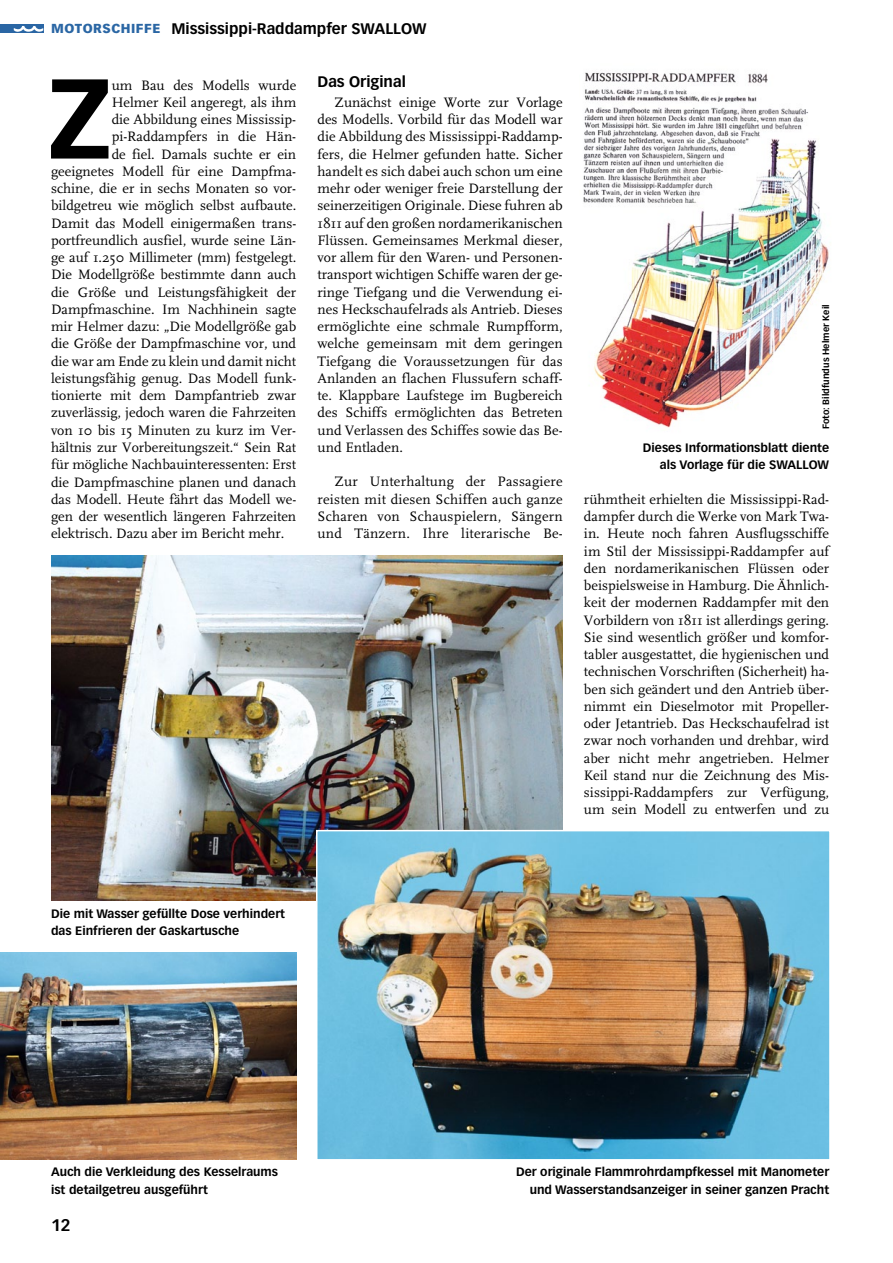
<style>
.page{position:relative;width:893px;height:1263px;background:#fff}
.page>*{position:absolute;margin:0;border:0;box-sizing:border-box;transform-origin:0 0}
.t1{font:700 111.15px "Vectora LT Std";color:#000}
.t2{font:700 16.5px "Vectora LT Std";color:#000}
.t3{font:700 15px "Vectora LT Std";color:#000}
.t4{font:14.25px/17.2px "FF Scala";color:#000;text-align:justify}
.t5{font:700 12px/17.2px "Vectora LT Std";color:#000}
.t6{font:700 9px "Vectora LT Std";color:#000}
.s1{font-weight:900;font-size:12.75px;color:#2a66a4}
</style>
<div class="page">
<div style="left:0;top:24px;width:43px;height:9px;background:#2a66a4"></div>
<svg style="left:14px;top:26px;width:29px;height:6px"></svg>
<img style="left:583px;top:72px;width:246px;height:356px">
<img style="left:51px;top:555px;width:512px;height:345px">
<img style="left:0;top:952px;width:296px;height:207px">
<img style="left:315px;top:829px;width:515px;height:331px">
<p class="t3" style="left:51px;top:19px;width:377px"><span class="s1">MOTORSCHIFFE</span> Mississippi-Raddampfer SWALLOW</p>
<p class="t1" style="left:48px;top:52px;width:65px">Z</p>
<p class="t4" style="left:112px;top:77px;width:186px">um Bau des Modells wurde</p>
<p class="t4" style="left:112px;top:94px;width:186px">Helmer Keil angeregt, als ihm</p>
<p class="t4" style="left:112px;top:111px;width:186px">die Abbildung eines Mississip-</p>
<p class="t4" style="left:112px;top:128px;width:186px">pi-Raddampfers in die Hän-</p>
<p class="t4" style="left:112px;top:146px;width:186px">de fiel. Damals suchte er ein</p>
<p class="t4" style="left:51px;top:163px;width:247px">geeignetes Modell für eine Dampfma-</p>
<p class="t4" style="left:51px;top:180px;width:247px">schine, die er in sechs Monaten so vor-</p>
<p class="t4" style="left:51px;top:197px;width:247px">bildgetreu wie möglich selbst aufbaute.</p>
<p class="t4" style="left:51px;top:215px;width:247px">Damit das Modell einigermaßen trans-</p>
<p class="t4" style="left:51px;top:232px;width:247px">portfreundlich ausfiel, wurde seine Län-</p>
<p class="t4" style="left:51px;top:249px;width:247px">ge auf 1.250 Millimeter (mm) festgelegt.</p>
<p class="t4" style="left:51px;top:266px;width:247px">Die Modellgröße bestimmte dann auch</p>
<p class="t4" style="left:51px;top:284px;width:247px">die Größe und Leistungsfähigkeit der</p>
<p class="t4" style="left:51px;top:301px;width:247px">Dampfmaschine. Im Nachhinein sagte</p>
<p class="t4" style="left:51px;top:318px;width:247px">mir Helmer dazu: „Die Modellgröße gab</p>
<p class="t4" style="left:51px;top:335px;width:247px">die Größe der Dampfmaschine vor, und</p>
<p class="t4" style="left:51px;top:353px;width:247px">die war am Ende zu klein und damit nicht</p>
<p class="t4" style="left:51px;top:370px;width:247px">leistungsfähig genug. Das Modell funk-</p>
<p class="t4" style="left:51px;top:387px;width:247px">tionierte mit dem Dampfantrieb zwar</p>
<p class="t4" style="left:51px;top:404px;width:247px">zuverlässig, jedoch waren die Fahrzeiten</p>
<p class="t4" style="left:51px;top:422px;width:247px">von 10 bis 15 Minuten zu kurz im Ver-</p>
<p class="t4" style="left:51px;top:439px;width:247px">hältnis zur Vorbereitungszeit.“ Sein Rat</p>
<p class="t4" style="left:51px;top:456px;width:247px">für mögliche Nachbauinteressenten: Erst</p>
<p class="t4" style="left:51px;top:473px;width:247px">die Dampfmaschine planen und danach</p>
<p class="t4" style="left:51px;top:491px;width:247px">das Modell. Heute fährt das Modell we-</p>
<p class="t4" style="left:51px;top:508px;width:247px">gen der wesentlich längeren Fahrzeiten</p>
<p class="t4" style="left:51px;top:525px;width:235px">elektrisch. Dazu aber im Bericht mehr.</p>
<p class="t3" style="left:317px;top:73px;width:90px">Das Original</p>
<p class="t4" style="left:317px;top:94px;width:247px;text-indent:17px">Zunächst einige Worte zur Vorlage des Modells. Vorbild für das Modell war die Abbildung des Mississippi-Raddamp&shy;fers, die Helmer gefunden hatte. Sicher handelt es sich dabei auch schon um eine mehr oder weniger freie Darstellung der seinerzeitigen Originale. Diese fuhren ab 1811 auf den großen nordamerikanischen Flüssen. Gemeinsames Merkmal dieser, vor allem für den Waren- und Personen&shy;transport wichtigen Schiffe waren der ge&shy;ringe Tiefgang und die Verwendung ei&shy;nes Heckschaufelrads als Antrieb. Dieses ermöglichte eine schmale Rumpfform, welche gemeinsam mit dem geringen Tiefgang die Voraussetzungen für das Anlanden an flachen Flussufern schaff&shy;te. Klappbare Laufstege im Bugbereich des Schiffs ermöglichten das Betreten und Verlassen des Schiffes sowie das Be&shy;und Entladen.</p>
<p class="t4" style="left:317px;top:473px;width:247px;text-indent:17px">Zur Unterhaltung der Passagiere reisten mit diesen Schiffen auch ganze Scharen von Schauspielern, Sängern und Tänzern. Ihre literarische Be-</p>
<p class="t6" style="left:820px;top:429px;width:127px;rotate:-90deg">Foto: Bildfundus Helmer Keil</p>
<p class="t5" style="left:643px;top:439px;width:188px;text-align:right">Dieses Informationsblatt diente als Vorlage für die SWALLOW</p>
<p class="t4" style="left:584px;top:491px;width:247px">rühmtheit erhielten die Mississippi-Rad&shy;dampfer durch die Werke von Mark Twa&shy;in. Heute noch fahren Ausflugsschiffe im Stil der Mississippi-Raddampfer auf den nordamerikanischen Flüssen oder beispielsweise in Hamburg. Die Ähnlich&shy;keit der modernen Raddampfer mit den Vorbildern von 1811 ist allerdings gering.<br>Sie sind wesentlich größer und komfor&shy;tabler ausgestattet, die hygienischen und technischen Vorschriften (Sicherheit) ha&shy;ben sich geändert und den Antrieb über&shy;nimmt ein Dieselmotor mit Propeller&shy;oder Jetantrieb. Das Heckschaufelrad ist zwar noch vorhanden und drehbar, wird aber nicht mehr angetrieben. Helmer Keil stand nur die Zeichnung des Mis&shy;sissippi-Raddampfers zur Verfügung, um sein Modell zu entwerfen und zu</p>
<p class="t5" style="left:51px;top:905px;width:236px">Die mit Wasser gefüllte Dose verhindert das Einfrieren der Gaskartusche</p>
<p class="t5" style="left:51px;top:1163px;width:229px">Auch die Verkleidung des Kesselraums ist detailgetreu ausgeführt</p>
<p class="t5" style="left:516px;top:1163px;width:315px;text-align:right">Der originale Flammrohrdampfkessel mit Manometer und Wasserstandsanzeiger in seiner ganzen Pracht</p>
<p class="t2" style="left:51px;top:1215px;width:21px">12</p>
</div>
